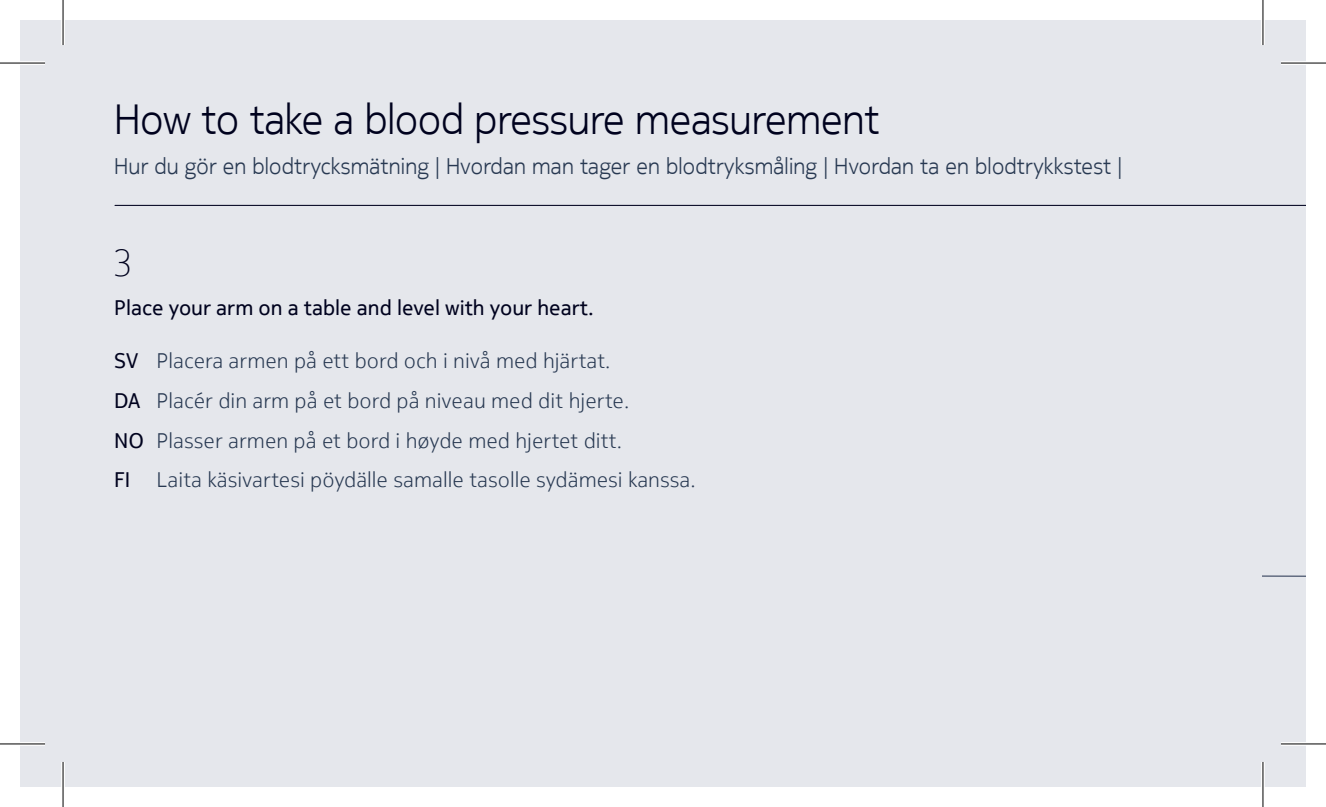
<style>
.page{position:relative;width:1326px;height:807px;background:#fff}
.page>*{position:absolute;margin:0;border:0;box-sizing:border-box;transform-origin:0 0}
.t1{font:300 42px "Nokia Pure Headline";color:#00021e}
.t2{font:200 37.5px "Nokia Pure Headline";color:#00021e}
.t3{font:300 22.5px "Nokia Pure Headline";letter-spacing:.01em;color:#283952}
.t4{font:300 21px/39.9px "Nokia Pure Text";color:#283952}
.t5{font:21px "Nokia Pure Text";color:#00021e}
.s1{font-weight:400;color:#00021e}
</style>
<div class="page">
<div style="left:20px;top:20px;width:1285px;height:766px;background:#e5e7ec"></div>
<svg style="left:1262px;top:575px;width:43px;height:2px"></svg>
<hr style="left:115px;top:205px;width:1190px;height:1px;background:#00021e">
<hr style="left:0;top:61px;width:45px;height:4px;background:#fff">
<hr style="left:1280px;top:61px;width:45px;height:4px;background:#fff">
<svg style="left:0;top:742px;width:45px;height:3px"></svg>
<svg style="left:1281px;top:741px;width:44px;height:4px"></svg>
<hr style="left:61px;top:0;width:4px;height:45px;background:#fff">
<hr style="left:61px;top:761px;width:4px;height:45px;background:#fff">
<svg style="left:1261px;top:0;width:3px;height:45px"></svg>
<svg style="left:1260px;top:762px;width:4px;height:44px"></svg>
<hr style="left:0;top:62px;width:45px;height:2px;background:#000">
<hr style="left:1280px;top:62px;width:45px;height:2px;background:#000">
<hr style="left:0;top:743px;width:45px;height:1px;background:#000">
<hr style="left:1280px;top:743px;width:45px;height:1px;background:#000">
<hr style="left:62px;top:0;width:2px;height:45px;background:#000">
<hr style="left:62px;top:761px;width:2px;height:45px;background:#000">
<hr style="left:1262px;top:0;width:1px;height:45px;background:#000">
<hr style="left:1262px;top:761px;width:1px;height:45px;background:#000">
<h1 class="t1" style="left:114px;top:94px;width:766px">How to take a blood pressure measurement</h1>
<p class="t3" style="left:114px;top:152px;width:1009px">Hur du gör en blodtrycksmätning | Hvordan man tager en blodtryksmåling | Hvordan ta en blodtrykkstest |</p>
<h2 class="t2" style="left:114px;top:239px;width:19px">3</h2>
<p class="t5" style="left:114px;top:294px;width:481px">Place your arm on a table and level with your heart.</p>
<p class="t4" style="left:114px;top:340px;width:583px"><span class="s1">SV</span> Placera armen på ett bord och i nivå med hjärtat.<br><span class="s1">DA</span> Placér din arm på et bord på niveau med dit hjerte.<br><span class="s1">NO</span> Plasser armen på et bord i høyde med hjertet ditt.<br><span class="s1">FI</span> Laita käsivartesi pöydälle samalle tasolle sydämesi kanssa.</p>
</div>
